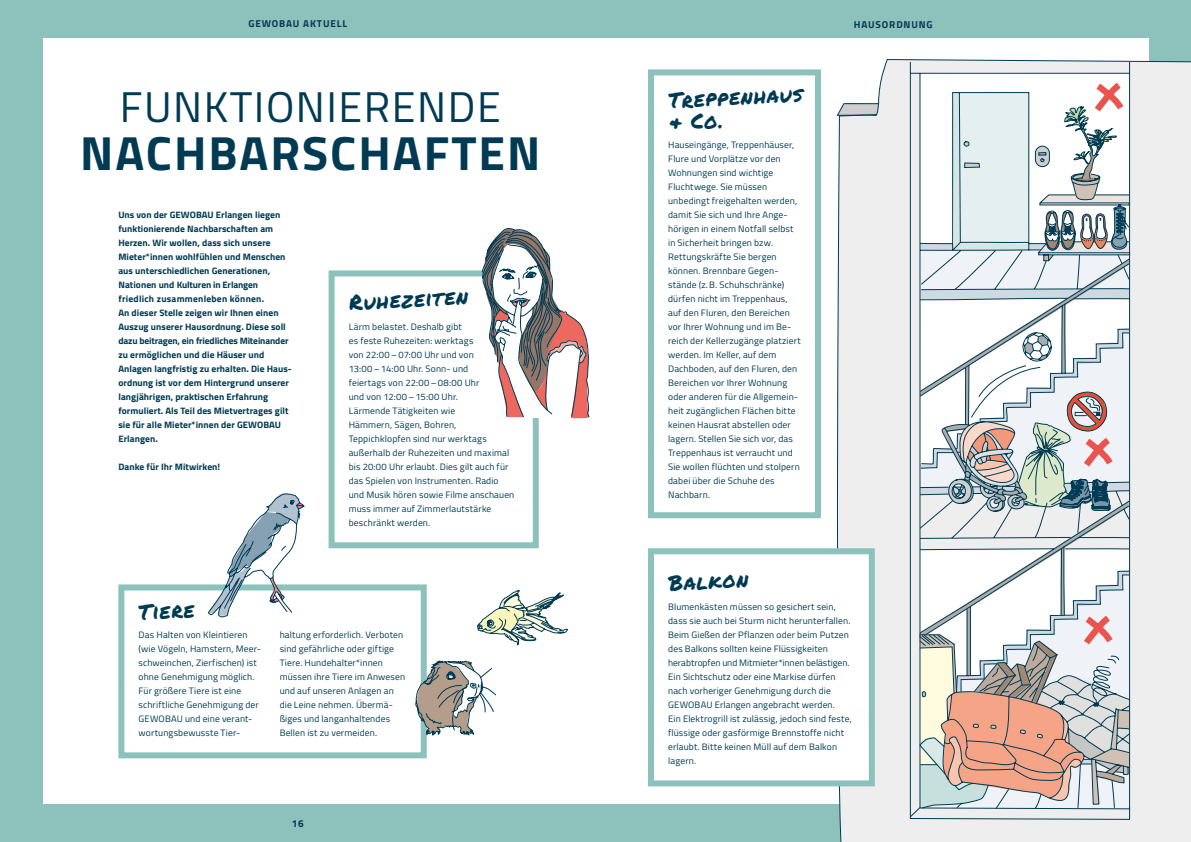
<style>
.page{position:relative;width:1191px;height:842px;background:#8dc2bc}
.page>*{position:absolute;margin:0;border:0;box-sizing:border-box;transform-origin:0 0}
.t1{font:700 48px "Titillium Web";letter-spacing:.04em;color:#003b53}
.t2{font:43px "Titillium Web";letter-spacing:.035em;color:#003b53}
.t3{font:21px/22px "Permanent Marker";color:#003b53}
.t4{font:700 10px "Titillium Web";letter-spacing:.085em;color:#003b53}
.t5{font:9.3px/14px "Titillium Web";letter-spacing:.015em;color:#003b53}
.t6{font:700 9.3px/14px "Titillium Web";letter-spacing:.005em;color:#003b53}
</style>
<div class="page">
<div style="left:43px;top:38px;width:1105px;height:766px;background:#fff"></div>
<svg style="left:833px;top:38px;width:358px;height:804px;background:#eceded"></svg>
<svg style="left:837px;top:103px;width:42px;height:13px"></svg>
<svg style="left:909px;top:61px;width:221px;height:759px;background:#c9d2d6"></svg>
<div style="left:328px;top:270px;width:211px;height:278px;border:6px solid #8dc2bc"></div>
<div style="left:118px;top:584px;width:309px;height:174px;border:6px solid #8dc2bc"></div>
<div style="left:648px;top:69px;width:173px;height:449px;border:6px solid #8dc2bc"></div>
<div style="left:651px;top:551px;width:220px;height:232px;background:#fff"></div>
<div style="left:648px;top:548px;width:226px;height:238px;border:6px solid #8dc2bc"></div>
<svg style="left:917px;top:72px;width:214px;height:738px"></svg>
<svg style="left:415px;top:659px;width:81px;height:77px"></svg>
<svg style="left:477px;top:590px;width:91px;height:56px"></svg>
<svg style="left:479px;top:228px;width:111px;height:191px"></svg>
<svg style="left:207px;top:493px;width:98px;height:125px"></svg>
<p class="t4" style="left:248px;top:16px;width:100px">GEWOBAU AKTUELL</p>
<p class="t4" style="left:853px;top:17px;width:80px">HAUSORDNUNG</p>
<h2 class="t2" style="left:120px;top:76px;width:382px">FUNKTIONIERENDE</h2>
<h1 class="t1" style="left:80px;top:117px;width:462px">NACHBARSCHAFTEN</h1>
<p class="t6" style="left:118px;top:207px;width:175px">Uns von der GEWOBAU Erlangen liegen funktionierende Nachbarschaften am Herzen. Wir wollen, dass sich unsere Mieter*innen wohlfühlen und Menschen aus unterschiedlichen Generationen, Nationen und Kulturen in Erlangen friedlich zusammenleben können.<br>An dieser Stelle zeigen wir Ihnen einen Auszug unserer Hausordnung. Diese soll dazu beitragen, ein friedliches Miteinander zu ermöglichen und die Häuser und Anlagen langfristig zu erhalten. Die Haus&shy;ordnung ist vor dem Hintergrund unserer langjährigen, praktischen Erfahrung formuliert. Als Teil des Mietvertrages gilt sie für alle Mieter*innen der GEWOBAU Erlangen.</p>
<p class="t6" style="left:118px;top:459px;width:103px">Danke für Ihr Mitwirken!</p>
<h3 class="t3" style="left:138px;top:600px;width:57px;rotate:-3deg">Tiere</h3>
<h3 class="t3" style="left:348px;top:291px;width:121px;rotate:-3deg">Ruhezeiten</h3>
<p class="t5" style="left:349px;top:319px;width:167px">Lärm belastet. Deshalb gibt<br>es feste Ruhezeiten: werktags<br>von 22:00–07:00 Uhr und von<br>13:00–14:00 Uhr. Sonn- und<br>feiertags von 22:00–08:00 Uhr<br>und von 12:00–15:00 Uhr.<br>Lärmende Tätigkeiten wie<br>Hämmern, Sägen, Bohren,<br>Teppichklopfen sind nur werktags außerhalb der Ruhezeiten und maximal bis 20:00 Uhr erlaubt. Dies gilt auch für das Spielen von Instrumenten. Radio und Musik hören sowie Filme anschauen muss immer auf Zimmerlautstärke beschränkt werden.</p>
<p class="t5" style="left:139px;top:627px;width:124px">Das Halten von Kleintieren (wie Vögeln, Hamstern, Meer&shy;schweinchen, Zierfischen) ist ohne Genehmigung möglich.<br>Für größere Tiere ist eine schriftliche Genehmigung der<br>GEWOBAU und eine verant&shy;wortungsbewusste Tier-</p>
<p class="t5" style="left:280px;top:627px;width:127px">haltung erforderlich. Verboten sind gefährliche oder giftige<br>Tiere. Hundehalter*innen müssen ihre Tiere im Anwesen und auf unseren Anlagen an die Leine nehmen. Übermä&shy;ßiges und langanhaltendes<br>Bellen ist zu vermeiden.</p>
<p class="t4" style="left:292px;top:816px;width:13px">16</p>
<h3 class="t3" style="left:668px;top:89px;width:135px;rotate:-3deg">Treppenhaus &amp; Co.</h3>
<p class="t5" style="left:668px;top:137px;width:134px">Hauseingänge, Treppenhäuser,<br>Flure und Vorplätze vor den<br>Wohnungen sind wichtige<br>Fluchtwege. Sie müssen unbedingt freigehalten werden, damit Sie sich und Ihre Ange&shy;hörigen in einem Notfall selbst in Sicherheit bringen bzw.<br>Rettungskräfte Sie bergen können. Brennbare Gegen&shy;stände (z.B. Schuhschränke) dürfen nicht im Treppenhaus, auf den Fluren, den Bereichen vor Ihrer Wohnung und im Be&shy;reich der Kellerzugänge platziert werden. Im Keller, auf dem<br>Dachboden, auf den Fluren, den<br>Bereichen vor Ihrer Wohnung oder anderen für die Allgemein&shy;heit zugänglichen Flächen bitte keinen Hausrat abstellen oder lagern. Stellen Sie sich vor, das<br>Treppenhaus ist verraucht und<br>Sie wollen flüchten und stolpern dabei über die Schuhe des<br>Nachbarn.</p>
<h3 class="t3" style="left:668px;top:572px;width:81px;rotate:-3deg">Balkon</h3>
<p class="t5" style="left:668px;top:599px;width:185px">Blumenkästen müssen so gesichert sein, dass sie auch bei Sturm nicht herunterfallen.<br>Beim Gießen der Pflanzen oder beim Putzen des Balkons sollten keine Flüssigkeiten herabtropfen und Mitmieter*innen belästigen.<br>Ein Sichtschutz oder eine Markise dürfen nach vorheriger Genehmigung durch die GEWOBAU Erlangen angebracht werden.<br>Ein Elektrogrill ist zulässig, jedoch sind feste, flüssige oder gasförmige Brennstoffe nicht erlaubt. Bitte keinen Müll auf dem Balkon lagern.</p>
</div>
